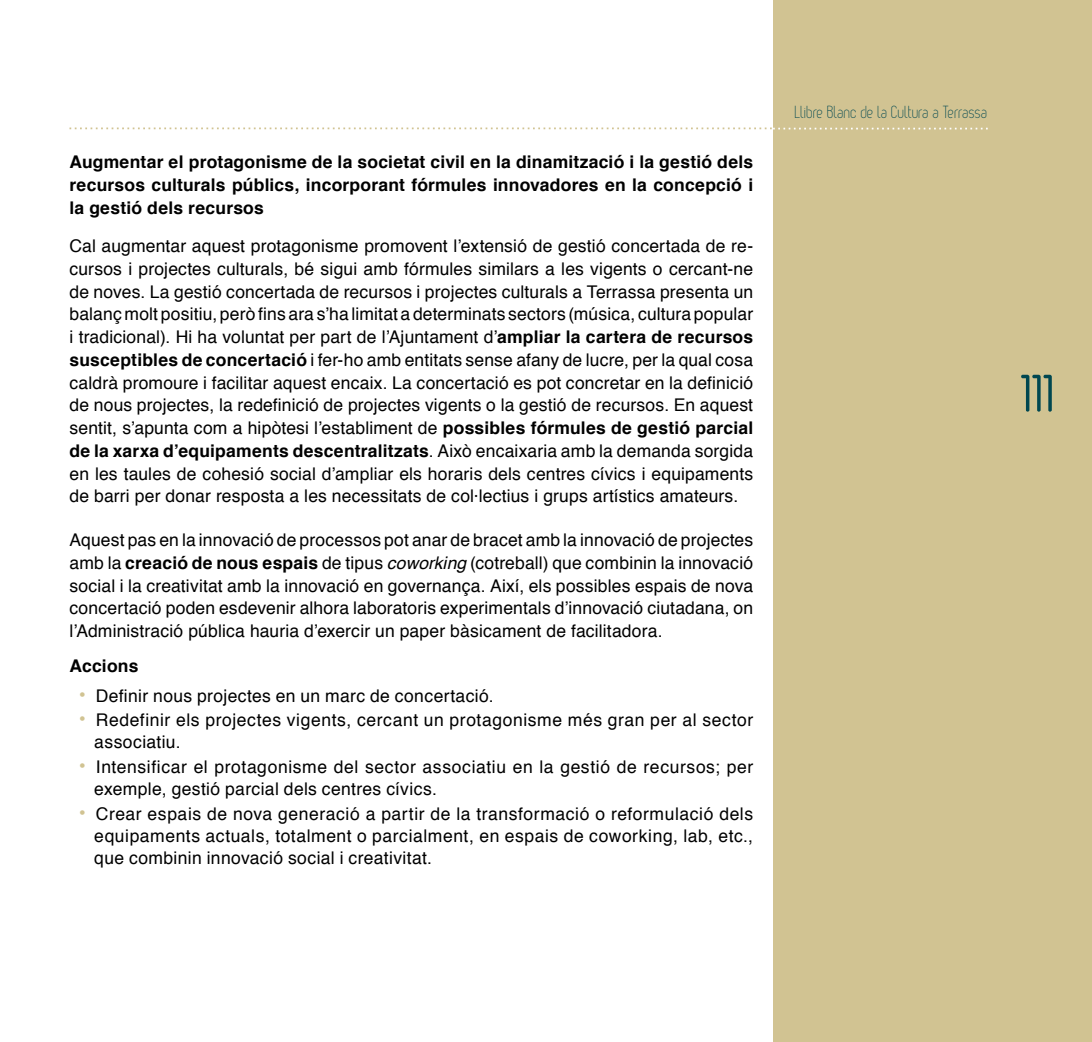
<style>
.page{position:relative;width:1092px;height:1042px;background:#fff}
.page>*{position:absolute;margin:0;border:0;box-sizing:border-box;transform-origin:0 0}
.t1{font:52.5px "Oval";color:#004750}
.t2{font:17.5px/22.8px "Helvetica";letter-spacing:.025em;color:#000;text-align:justify}
.t3{font:700 17.5px/22.8px "Helvetica";letter-spacing:.01em;color:#000;text-align:justify}
.t4{font:300 17.5px "Oval";letter-spacing:.015em;color:#004750}
.s1{font-weight:700}
.s2{font-style:italic}
.s3{font-family:"Oval Double Deco";font-size:19.25px;color:#d1c392}
</style>
<div class="page">
<div style="left:773px;top:0;width:318px;height:1042px;background:#d1c392"></div>
<svg style="left:69px;top:127px;width:918px;height:2px"></svg>
<p class="t3" style="left:69px;top:151px;width:685px">Augmentar el protagonisme de la societat civil en la dinamització i la gestió dels recursos culturals públics, incorporant fórmules innovadores en la concepció i la gestió dels recursos</p>
<p class="t2" style="left:69px;top:235px;width:685px">Cal augmentar aquest protagonisme promovent l’extensió de gestió concertada de re· cursos i projectes culturals, bé sigui amb fórmules similars a les vigents o cercant-ne de noves. La gestió concertada de recursos i projectes culturals a Terrassa presenta un balanç molt positiu, però fins ara s’ha limitat a determinats sectors (música, cultura popular i tradicional). Hi ha voluntat per part de l’Ajuntament d’<span class="s1">ampliar la cartera de recursos susceptibles de concertació</span> i fer-ho amb entitats sense afany de lucre, per la qual cosa caldrà promoure i facilitar aquest encaix. La concertació es pot concretar en la definició de nous projectes, la redefinició de projectes vigents o la gestió de recursos. En aquest sentit, s’apunta com a hipòtesi l’establiment de <span class="s1">possibles fórmules de gestió parcial de la xarxa d’equipaments descentralitzats</span>. Això encaixaria amb la demanda sorgida en les taules de cohesió social d’ampliar els horaris dels centres cívics i equipaments de barri per donar resposta a les necessitats de col·lectius i grups artístics amateurs.</p>
<p class="t2" style="left:69px;top:529px;width:685px">Aquest pas en la innovació de processos pot anar de bracet amb la innovació de projectes amb la <span class="s1">creació de nous espais</span> de tipus <span class="s2">coworking</span> (cotreball) que combinin la innovació social i la creativitat amb la innovació en governança. Així, els possibles espais de nova concertació poden esdevenir alhora laboratoris experimentals d’innovació ciutadana, on l’Administració pública hauria d’exercir un paper bàsicament de facilitadora.</p>
<p class="t3" style="left:69px;top:655px;width:70px">Accions</p>
<p class="t2" style="left:79px;top:684px;width:416px"><span class="s3">•</span> Definir nous projectes en un marc de concertació.</p>
<p class="t2" style="left:94px;top:709px;width:660px;text-indent:-15px"><span class="s3">•</span> Redefinir els projectes vigents, cercant un protagonisme més gran per al sector associatiu.</p>
<p class="t2" style="left:94px;top:756px;width:660px;text-indent:-15px"><span class="s3">•</span> Intensificar el protagonisme del sector associatiu en la gestió de recursos; per exemple, gestió parcial dels centres cívics.</p>
<p class="t2" style="left:94px;top:802px;width:660px;text-indent:-15px"><span class="s3">•</span> Crear espais de nova generació a partir de la transformació o reformulació dels equipaments actuals, totalment o parcialment, en espais de coworking, lab, etc., que combinin innovació social i creativitat.</p>
<p class="t4" style="left:795px;top:103px;width:194px">Llibre Blanc de la Cultura a Terrassa</p>
<h1 class="t1" style="left:1023px;top:364px;width:34px">111</h1>
</div>
